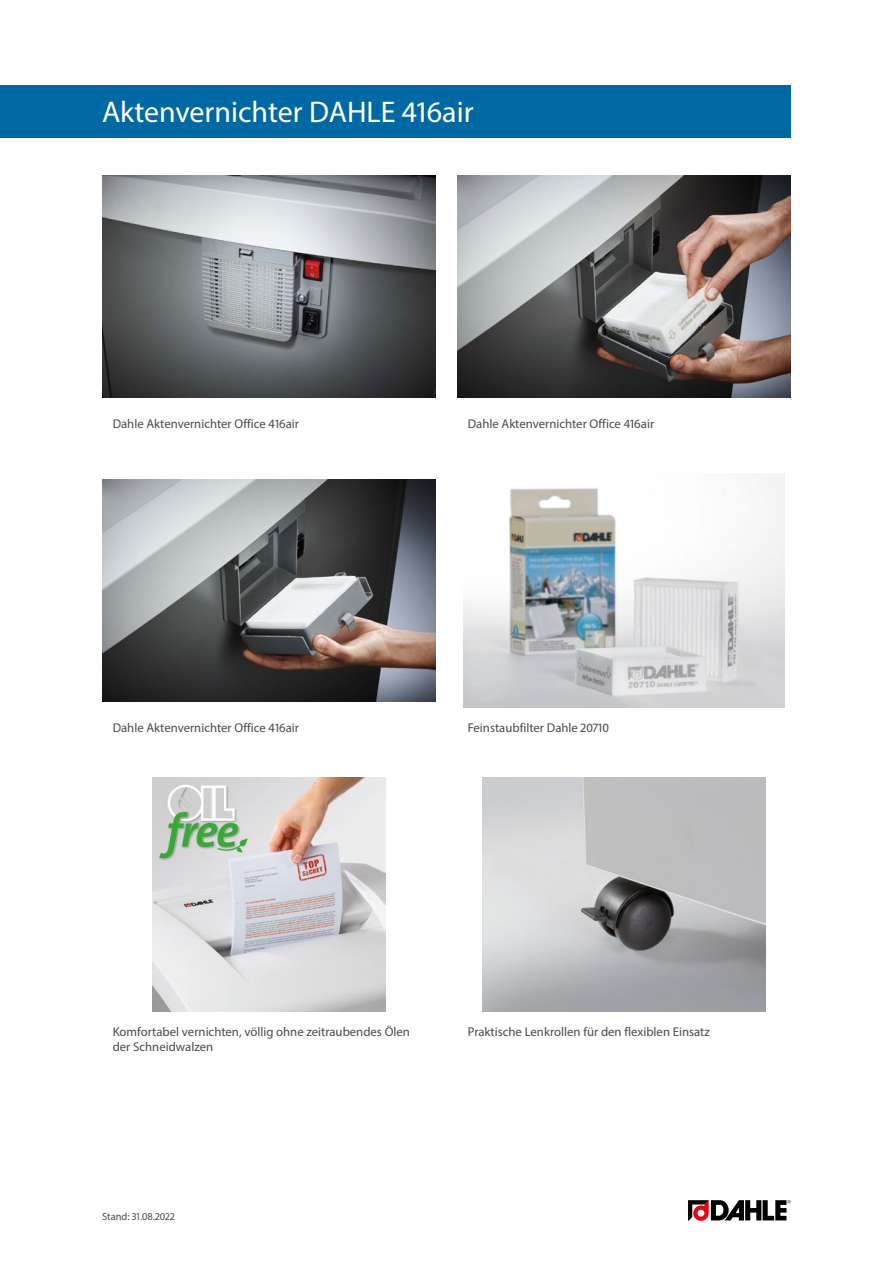
<style>
.page{position:relative;width:893px;height:1263px;background:#fff}
.page>*{position:absolute;margin:0;border:0;box-sizing:border-box;transform-origin:0 0}
.Produktname{font:30px "Myriad Pro";color:#fff}
.Fliesstexte{font:12.75px/15.3px "Myriad Pro";color:#4a4a49}
.t1{font:10.5px "Myriad Pro";color:#4a4a49}
</style>
<div class="page">
<img style="left:102px;top:175px;width:334px;height:223px">
<img style="left:457px;top:175px;width:334px;height:223px">
<img style="left:102px;top:479px;width:334px;height:223px">
<img style="left:463px;top:473px;width:322px;height:234px">
<img style="left:152px;top:777px;width:234px;height:234px">
<img style="left:483px;top:777px;width:282px;height:234px">
<svg style="left:688px;top:1200px;width:103px;height:21px"></svg>
<div style="left:0;top:85px;width:791px;height:53px;background:#0069a4"></div>
<p class="Produktname" style="left:102px;top:94px;width:373px">Aktenvernichter DAHLE 416air</p>
<p class="Fliesstexte" style="left:113px;top:416px;width:188px">Dahle Aktenvernichter Office 416air</p>
<p class="Fliesstexte" style="left:468px;top:416px;width:188px">Dahle Aktenvernichter Office 416air</p>
<p class="Fliesstexte" style="left:113px;top:720px;width:188px">Dahle Aktenvernichter Office 416air</p>
<p class="Fliesstexte" style="left:468px;top:720px;width:143px">Feinstaubfilter Dahle 20710</p>
<p class="Fliesstexte" style="left:113px;top:1024px;width:299px">Komfortabel vernichten, völlig ohne zeitraubendes Ölen der Schneidwalzen</p>
<p class="Fliesstexte" style="left:468px;top:1024px;width:244px">Praktische Lenkrollen für den flexiblen Einsatz</p>
<p class="t1" style="left:102px;top:1210px;width:74px">Stand: 31.08.2022</p>
</div>
